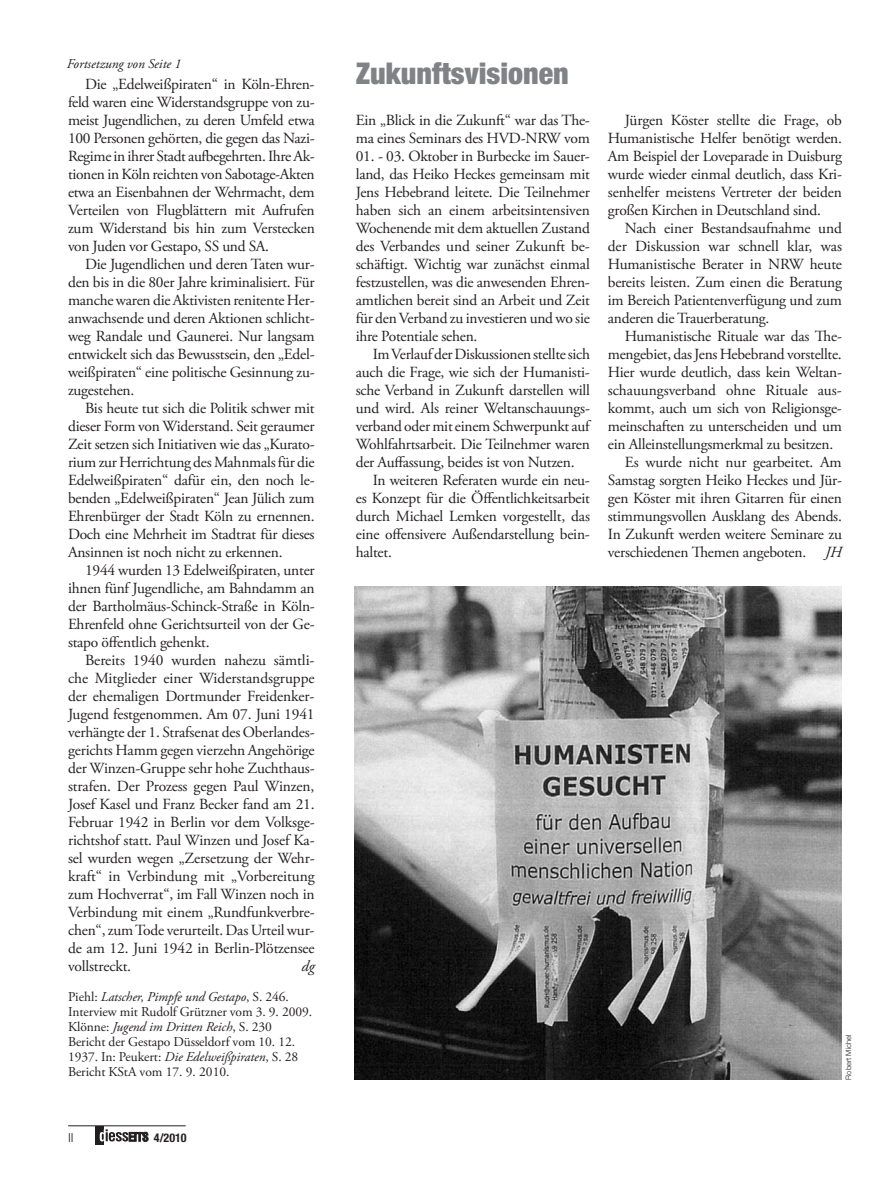
<style>
.page{position:relative;width:893px;height:1191px;background:#fff}
.page>*{position:absolute;margin:0;border:0;box-sizing:border-box;transform-origin:0 0}
.t1{font:900 condensed 30px "Helvetica Neue";color:#808285}
.t2{font:15.45px/18px "Adobe Garamond Pro";letter-spacing:-.015em;color:#231f20;text-align:justify}
.t3{font:italic 15.45px "Adobe Garamond Pro";color:#231f20}
.t4{font:13.5px/15px "Adobe Garamond Pro";letter-spacing:-.005em;color:#231f20}
.t5{font:italic 13.5px "Adobe Garamond Pro";color:#231f20}
.t6{font:300 12.45px "Helvetica Neue";color:#231f20}
.t7{font:700 condensed 12px "Helvetica Neue";color:#231f20}
.t8{font:300 7.5px "Helvetica Neue";color:#231f20}
.s1{font-style:italic}
</style>
<div class="page">
<div style="left:96px;top:1126px;width:8px;height:19px;background:#231f20"></div>
<svg style="left:100px;top:1129px;width:48px;height:12px"></svg>
<hr style="left:68px;top:1125px;width:118px;height:1px;background:#231f20">
<img style="left:354px;top:586px;width:488px;height:493px">
<p class="t5" style="left:67px;top:56px;width:116px">Fortsetzung von Seite 1</p>
<p class="t2" style="left:68px;top:76px;width:248px;text-indent:17px">Die „Edelweißpiraten“ in Köln-Ehren&shy;feld waren eine Widerstandsgruppe von zu&shy;meist Jugendlichen, zu deren Umfeld etwa 100 Personen gehörten, die gegen das Nazi-Regime in ihrer Stadt aufbegehrten. Ihre Ak&shy;tionen in Köln reichten von Sabotage-Akten etwa an Eisenbahnen der Wehrmacht, dem Verteilen von Flugblättern mit Aufrufen zum Widerstand bis hin zum Verstecken von Juden vor Gestapo, SS und SA.</p>
<p class="t2" style="left:68px;top:256px;width:248px;text-indent:17px">Die Jugendlichen und deren Taten wur&shy;den bis in die 80er Jahre kriminalisiert. Für manche waren die Aktivisten renitente Her&shy;anwachsende und deren Aktionen schlicht&shy;weg Randale und Gaunerei. Nur langsam entwickelt sich das Bewusstsein, den „Edel&shy;weißpiraten“ eine politische Gesinnung zu&shy;zugestehen.</p>
<p class="t2" style="left:68px;top:400px;width:248px;text-indent:17px">Bis heute tut sich die Politik schwer mit dieser Form von Widerstand. Seit geraumer Zeit setzen sich Initiativen wie das „Kurato&shy;rium zur Herrichtung des Mahnmals für die Edelweißpiraten“ dafür ein, den noch le&shy;benden „Edelweißpiraten“ Jean Jülich zum Ehrenbürger der Stadt Köln zu ernennen.<br>Doch eine Mehrheit im Stadtrat für dieses Ansinnen ist noch nicht zu erkennen.</p>
<p class="t2" style="left:68px;top:562px;width:248px;text-indent:17px">1944 wurden 13 Edelweißpiraten, unter ihnen fünf Jugendliche, am Bahndamm an der Bartholmäus-Schinck-Straße in Köln-Ehrenfeld ohne Gerichtsurteil von der Ge&shy;stapo öffentlich gehenkt.</p>
<p class="t2" style="left:68px;top:652px;width:248px;text-indent:17px">Bereits 1940 wurden nahezu sämtli&shy;che Mitglieder einer Widerstandsgruppe der ehemaligen Dortmunder Freidenker-Jugend festgenommen. Am 07. Juni 1941 verhängte der 1. Strafsenat des Oberlandes&shy;gerichts Hamm gegen vierzehn Angehörige der Winzen-Gruppe sehr hohe Zuchthaus&shy;strafen. Der Prozess gegen Paul Winzen, Josef Kasel und Franz Becker fand am 21.<br>Februar 1942 in Berlin vor dem Volksge&shy;richtshof statt. Paul Winzen und Josef Ka&shy;sel wurden wegen „Zersetzung der Wehr&shy;kraft“ in Verbindung mit „Vorbereitung zum Hochverrat“, im Fall Winzen noch in Verbindung mit einem „Rundfunkverbre&shy;chen“, zum Tode verurteilt. Das Urteil wur&shy;de am 12. Juni 1942 in Berlin-Plötzensee vollstreckt.</p>
<p class="t3" style="left:302px;top:957px;width:15px">dg</p>
<p class="t4" style="left:68px;top:990px;width:246px">Piehl: <span class="s1">Latscher, Pimpfe und Gestapo</span>, S. 246.<br>Interview mit Rudolf Grützner vom 3. 9. 2009.<br>Klönne: <span class="s1">Jugend im Dritten Reich</span>, S. 230<br>Bericht der Gestapo Düsseldorf vom 10. 12.<br>1937. In: Peukert: <span class="s1">Die Edelweißpiraten</span>, S. 28<br>Bericht KStA vom 17. 9. 2010.</p>
<p class="t6" style="left:68px;top:1130px;width:7px">II</p>
<p class="t7" style="left:154px;top:1130px;width:34px">4/2010</p>
<h1 class="t1" style="left:356px;top:55px;width:214px">Zukunftsvisionen</h1>
<p class="t2" style="left:356px;top:112px;width:236px">Ein „Blick in die Zukunft“ war das The&shy;ma eines Seminars des HVD-NRW vom</p>
<p class="t2" style="left:356px;top:148px;width:236px">01. - 03. Oktober in Burbecke im Sauer&shy;land, das Heiko Heckes gemeinsam mit Jens Hebebrand leitete. Die Teilnehmer haben sich an einem arbeitsintensiven Wochenende mit dem aktuellen Zustand des Verbandes und seiner Zukunft be&shy;schäftigt. Wichtig war zunächst einmal festzustellen, was die anwesenden Ehren&shy;amtlichen bereit sind an Arbeit und Zeit für den Verband zu investieren und wo sie ihre Potentiale sehen.</p>
<p class="t2" style="left:356px;top:346px;width:236px;text-indent:17px">Im Verlauf der Diskussionen stellte sich auch die Frage, wie sich der Humanisti&shy;sche Verband in Zukunft darstellen will und wird. Als reiner Weltanschauungs&shy;verband oder mit einem Schwerpunkt auf Wohlfahrtsarbeit. Die Teilnehmer waren der Auffassung, beides ist von Nutzen.</p>
<p class="t2" style="left:356px;top:472px;width:236px;text-indent:17px">In weiteren Referaten wurde ein neu&shy;es Konzept für die Öffentlichkeitsarbeit durch Michael Lemken vorgestellt, das eine offensivere Außendarstellung bein&shy;haltet.</p>
<p class="t2" style="left:608px;top:112px;width:236px;text-indent:17px">Jürgen Köster stellte die Frage, ob Humanistische Helfer benötigt werden.<br>Am Beispiel der Loveparade in Duisburg wurde wieder einmal deutlich, dass Kri&shy;senhelfer meistens Vertreter der beiden großen Kirchen in Deutschland sind.</p>
<p class="t2" style="left:608px;top:220px;width:236px;text-indent:17px">Nach einer Bestandsaufnahme und der Diskussion war schnell klar, was Humanistische Berater in NRW heute bereits leisten. Zum einen die Beratung im Bereich Patientenverfügung und zum anderen die Trauerberatung.</p>
<p class="t2" style="left:625px;top:328px;width:219px">Humanistische Rituale war das The-</p>
<p class="t2" style="left:608px;top:346px;width:235px">mengebiet, das Jens Hebebrand vorstellte.</p>
<p class="t2" style="left:608px;top:364px;width:236px">Hier wurde deutlich, dass kein Weltan-</p>
<p class="t2" style="left:608px;top:382px;width:235px">schauungsverband ohne Rituale aus-</p>
<p class="t2" style="left:608px;top:400px;width:236px">kommt, auch um sich von Religionsge-</p>
<p class="t2" style="left:608px;top:418px;width:236px">meinschaften zu unterscheiden und um</p>
<p class="t2" style="left:608px;top:436px;width:227px">ein Alleinstellungsmerkmal zu besitzen.</p>
<p class="t2" style="left:625px;top:454px;width:218px">Es wurde nicht nur gearbeitet. Am</p>
<p class="t2" style="left:608px;top:472px;width:236px">Samstag sorgten Heiko Heckes und Jür-</p>
<p class="t2" style="left:608px;top:490px;width:236px">gen Köster mit ihren Gitarren für einen</p>
<p class="t2" style="left:608px;top:508px;width:236px">stimmungsvollen Ausklang des Abends.</p>
<p class="t2" style="left:608px;top:526px;width:236px">In Zukunft werden weitere Seminare zu</p>
<p class="t2" style="left:608px;top:544px;width:236px">verschiedenen Themen angeboten. <span class="s1">JH</span></p>
<p class="t8" style="left:844px;top:1079px;width:46px;rotate:-90deg">Robert Michel</p>
</div>
